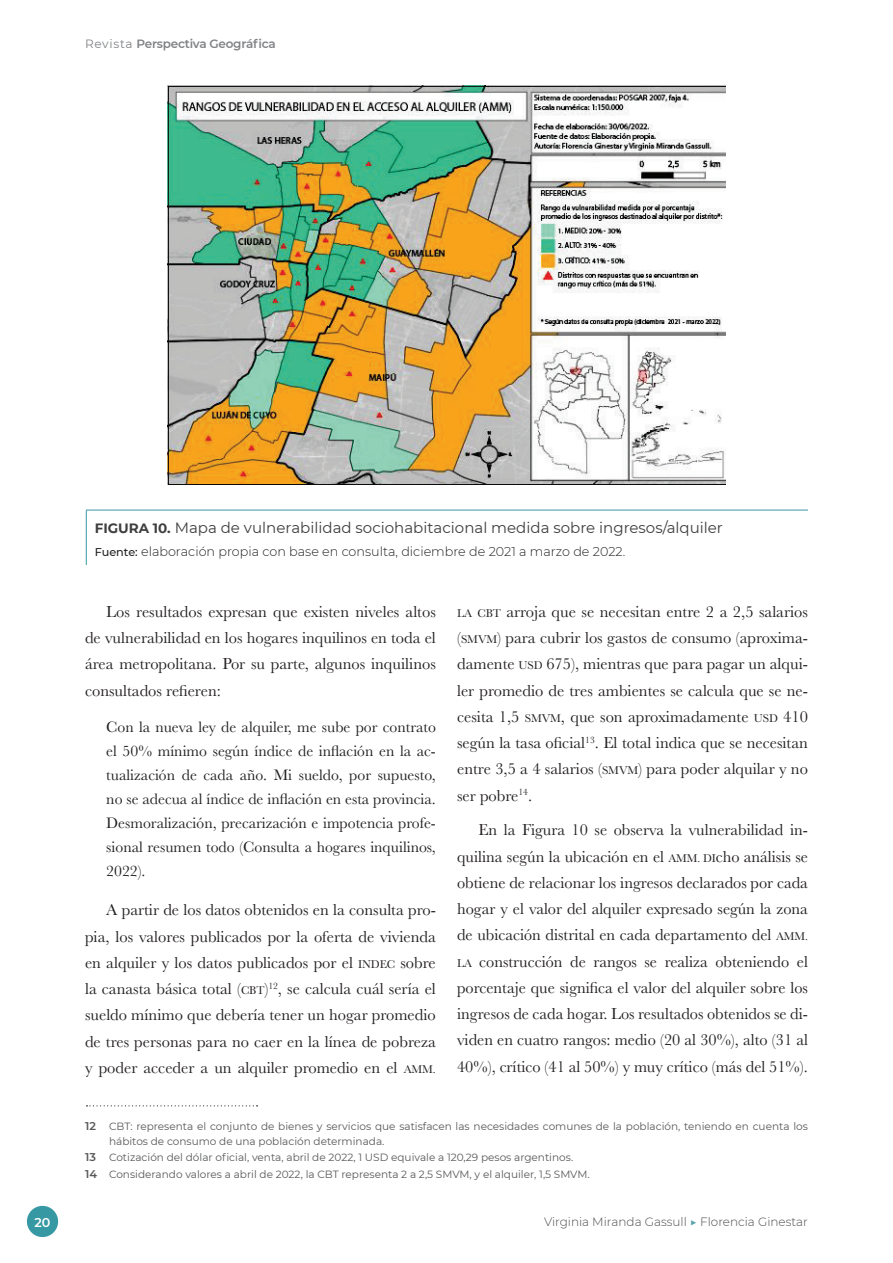
<style>
.page{position:relative;width:893px;height:1263px;background:#fff}
.page>*{position:absolute;margin:0;border:0;box-sizing:border-box;transform-origin:0 0}
.t1{font:16.5px/26.2px "Baskerville";color:#231f20;text-align:justify}
.t2{font:15.75px/24px "Baskerville";color:#231f20;text-align:justify}
.t3{font:15px "Montserrat";color:#3e3e3f}
.t4{font:300 12.75px "Montserrat";color:#231f20}
.t5{font:600 12.75px "Montserrat";color:#fff}
.t6{font:300 12px "Montserrat";color:#4b4c4d}
.t7{font:600 12px "Montserrat";letter-spacing:-.02em;color:#808285}
.t8{font:10.5px/15px "Montserrat";color:#57585a}
.s1{font-weight:400}
.s2{font-weight:700;font-size:13.5px}
.s3{font-weight:500;font-size:11.25px}
.s4{font-size:11.7px}
.s5{font-weight:600;font-size:11.25px}
.s6{color:#5da3ac}
</style>
<div class="page">
<div style="left:27px;top:1206px;width:31px;height:31px;background:#3698a3;border-radius:50%"></div>
<hr style="left:86px;top:510px;width:722px;height:1px;background:#3698a3">
<hr style="left:86px;top:510px;width:1px;height:55px;background:#3698a3">
<svg style="left:86px;top:1105px;width:172px;height:1px"></svg>
<img style="left:167px;top:85px;width:559px;height:399px">
<p class="t7" style="left:85px;top:36px;width:192px"><span class="s1">Revista</span> Perspectiva Geográfica</p>
<p class="t3" style="left:95px;top:517px;width:630px"><span class="s2">FIGURA 10.</span> Mapa de vulnerabilidad sociohabitacional medida sobre ingresos/alquiler</p>
<p class="t4" style="left:95px;top:543px;width:532px"><span class="s3">Fuente:</span> elaboración propia con base en consulta, diciembre de 2021 a marzo de 2022.</p>
<p class="t1" style="left:85px;top:598px;width:352px;text-indent:21px">Los resultados expresan que existen niveles altos de vulnerabilidad en los hogares inquilinos en toda el área metropolitana. Por su parte, algunos inquilinos consultados refieren:</p>
<p class="t2" style="left:106px;top:715px;width:331px">Con la nueva ley de alquiler, me sube por contrato el 50% mínimo según índice de inflación en la ac&shy;tualización de cada año. Mi sueldo, por supuesto, no se adecua al índice de inflación en esta provincia.<br>Desmoralización, precarización e impotencia profe&shy;sional resumen todo (Consulta a hogares inquilinos, 2022).</p>
<p class="t1" style="left:85px;top:897px;width:352px;text-indent:21px">A partir de los datos obtenidos en la consulta pro&shy;pia, los valores publicados por la oferta de vivienda en alquiler y los datos publicados por el <span class="s4">INDEC</span> sobre la canasta básica total (<span class="s4">CBT</span>)<sup>12</sup>, se calcula cuál sería el sueldo mínimo que debería tener un hogar promedio de tres personas para no caer en la línea de pobreza y poder acceder a un alquiler promedio en el <span class="s4">AMM.</span></p>
<p class="t1" style="left:457px;top:598px;width:352px"><span class="s4">LA CBT</span> arroja que se necesitan entre 2 a 2,5 salarios (<span class="s4">SMVM</span>) para cubrir los gastos de consumo (aproxima&shy;damente <span class="s4">USD</span> 675), mientras que para pagar un alqui&shy;ler promedio de tres ambientes se calcula que se ne&shy;cesita 1,5 <span class="s4">SMVM</span>, que son aproximadamente <span class="s4">USD</span> 410 según la tasa oficial<sup>13</sup>. El total indica que se necesitan entre 3,5 a 4 salarios (<span class="s4">SMVM</span>) para poder alquilar y no ser pobre<sup>14</sup>.</p>
<p class="t1" style="left:457px;top:817px;width:352px;text-indent:21px">En la Figura 10 se observa la vulnerabilidad in&shy;quilina según la ubicación en el <span class="s4">AMM. DI</span>cho análisis se obtiene de relacionar los ingresos declarados por cada hogar y el valor del alquiler expresado según la zona de ubicación distrital en cada departamento del <span class="s4">AMM.<br>LA</span> construcción de rangos se realiza obteniendo el porcentaje que significa el valor del alquiler sobre los ingresos de cada hogar. Los resultados obtenidos se di&shy;viden en cuatro rangos: medio (20 al 30%), alto (31 al 40%), crítico (41 al 50%) y muy crítico (más del 51%).</p>
<p class="t8" style="left:109px;top:1118px;width:700px;text-indent:-24px"><span class="s5">12</span> CBT: representa el conjunto de bienes y servicios que satisfacen las necesidades comunes de la población, teniendo en cuenta los hábitos de consumo de una población determinada.</p>
<p class="t8" style="left:85px;top:1149px;width:506px;line-height:16.5px"><span class="s5">13</span> Cotización del dólar oficial, venta, abril de 2022, 1 USD equivale a 120,29 pesos argentinos.<br><span class="s5">14</span> Considerando valores a abril de 2022, la CBT representa 2 a 2,5 SMVM, y el alquiler, 1,5 SMVM.</p>
<p class="t5" style="left:35px;top:1213px;width:17px">20</p>
<p class="t6" style="left:544px;top:1214px;width:265px">Virginia Miranda Gassull <span class="s6">▶</span> Florencia Ginestar</p>
</div>
